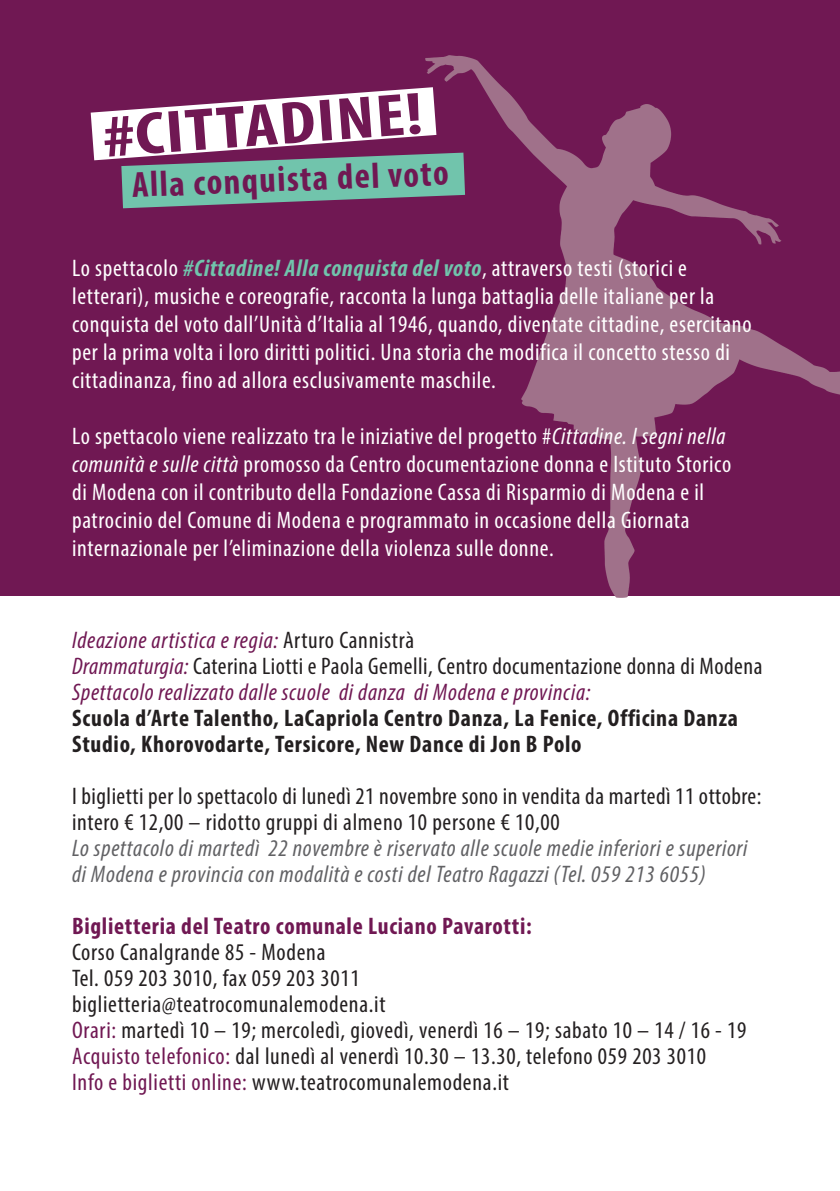
<style>
.page{position:relative;width:840px;height:1191px;background:#fff}
.page>*{position:absolute;margin:0;border:0;box-sizing:border-box;transform-origin:0 0}
.t1{font:700 condensed 60.2px "Myriad Pro";color:#701853;scale:1.22 1}
.t2{font:700 condensed 36.4px "Myriad Pro";color:#701853}
.t3{font:condensed 24px/28px "Myriad Pro";letter-spacing:.03em;color:#fff}
.t4{font:condensed 24px/26px "Myriad Pro";letter-spacing:.03em;color:#231f20}
.t5{font:italic condensed 24px/26px "Myriad Pro";letter-spacing:.03em;color:#701853}
.t6{font:italic condensed 24px/26px "Myriad Pro";letter-spacing:.03em;color:#616164}
.t7{font:700 condensed 24px/26px "Myriad Pro";letter-spacing:.03em;color:#231f20}
.t8{font:700 condensed 24px "Myriad Pro";letter-spacing:.03em;color:#701853}
.s1{font-weight:700;font-style:italic;color:#71c4ac}
.s2{font-style:italic}
.s3{font-style:normal;color:#231f20}
.s4{color:#701853}
</style>
<div class="page">
<div style="left:0;top:0;width:839px;height:595px;background:#701853"></div>
<img style="left:368px;top:55px;width:471px;height:543px">
<svg style="left:91px;top:87px;width:374px;height:121px"></svg>
<h1 class="t1" style="left:100px;top:99px;width:264px;rotate:-4deg">#CITTADINE!</h1>
<h2 class="t2" style="left:131px;top:162px;width:318px;rotate:-2deg">Alla conquista del voto</h2>
<p class="t3" style="left:72px;top:254px;width:680px">Lo spettacolo <span class="s1">#Cittadine! Alla conquista del voto</span>, attraverso testi (storici e letterari), musiche e coreografie, racconta la lunga battaglia delle italiane per la conquista del voto dall’Unità d’Italia al 1946, quando, diventate cittadine, esercitano per la prima volta i loro diritti politici. Una storia che modifica il concetto stesso di cittadinanza, fino ad allora esclusivamente maschile.</p>
<p class="t3" style="left:72px;top:422px;width:660px">Lo spettacolo viene realizzato tra le iniziative del progetto #<span class="s2">Cittadine. I segni nella comunità e sulle città</span> promosso da Centro documentazione donna e Istituto Storico di Modena con il contributo della Fondazione Cassa di Risparmio di Modena e il patrocinio del Comune di Modena e programmato in occasione della Giornata internazionale per l’eliminazione della violenza sulle donne.</p>
<p class="t5" style="left:72px;top:627px;width:691px">Ideazione artistica e regia: <span class="s3">Arturo Cannistrà<br></span>Drammaturgia: <span class="s3">Caterina Liotti e Paola Gemelli, Centro documentazione donna di Modena<br></span>Spettacolo realizzato dalle scuole di danza di Modena e provincia:</p>
<p class="t7" style="left:72px;top:704px;width:667px">Scuola d’Arte Talentho, LaCapriola Centro Danza, La Fenice, Officina Danza<br>Studio, Khorovodarte, Tersicore, New Dance di Jon B Polo</p>
<p class="t4" style="left:72px;top:783px;width:690px">I biglietti per lo spettacolo di lunedì 21 novembre sono in vendita da martedì 11 ottobre: intero € 12,00 – ridotto gruppi di almeno 10 persone € 10,00</p>
<p class="t6" style="left:72px;top:835px;width:676px">Lo spettacolo di martedì 22 novembre è riservato alle scuole medie inferiori e superiori di Modena e provincia con modalità e costi del Teatro Ragazzi (Tel. 059 213 6055)</p>
<p class="t8" style="left:72px;top:911px;width:461px">Biglietteria del Teatro comunale Luciano Pavarotti:</p>
<p class="t4" style="left:72px;top:939px;width:675px">Corso Canalgrande 85 - Modena<br>Tel. 059 203 3010, fax 059 203 3011<br>biglietteria@teatrocomunalemodena.it<br><span class="s4">Orari:</span> martedì 10 – 19; mercoledì, giovedì, venerdì 16 – 19; sabato 10 – 14 / 16 - 19<br><span class="s4">Acquisto telefonico:</span> dal lunedì al venerdì 10.30 – 13.30, telefono 059 203 3010<br><span class="s4">Info e biglietti online:</span> www.teatrocomunalemodena.it</p>
</div>
